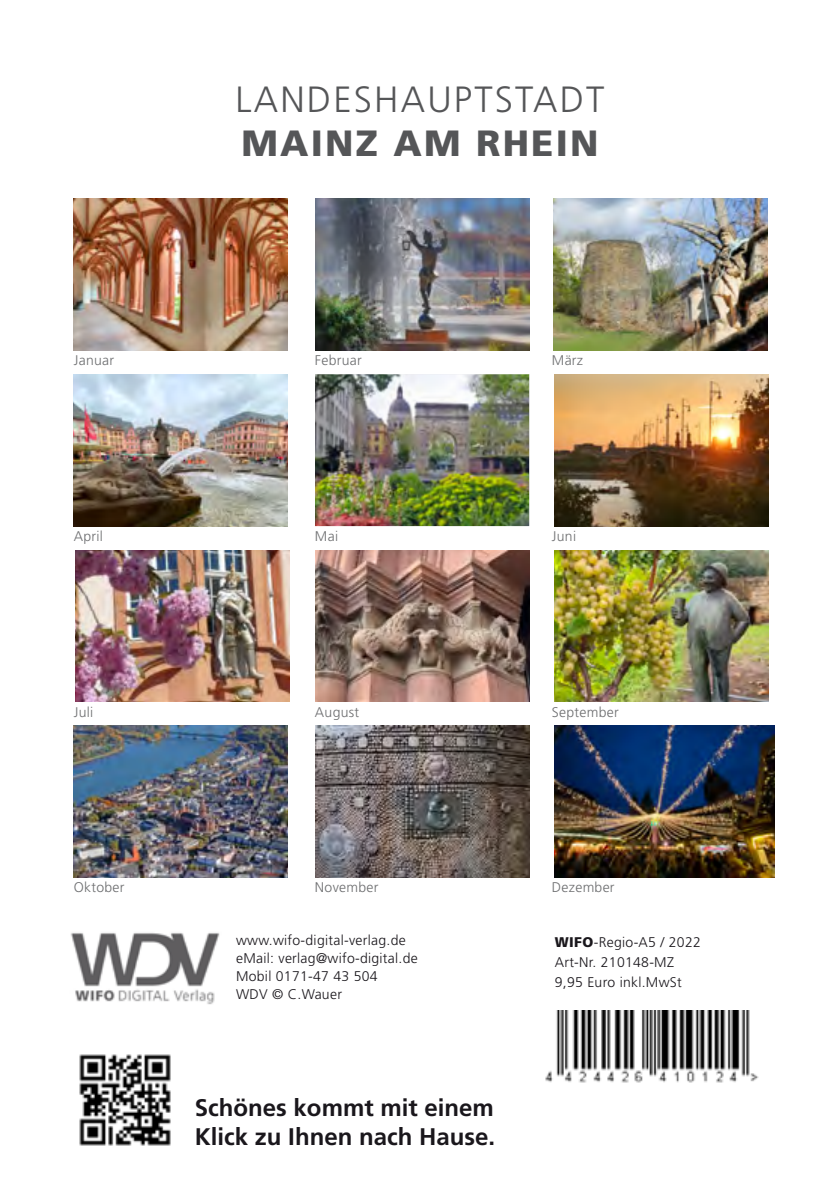
<style>
.page{position:relative;width:840px;height:1191px;background:#fff}
.page>*{position:absolute;margin:0;border:0;box-sizing:border-box;transform-origin:0 0}
.t1{font:300 36.4px "Frutiger";letter-spacing:.06em;color:#555658}
.t2{font:900 36.4px "Frutiger";letter-spacing:.06em;color:#555658}
.t3{font:700 24px/28.8px "Frutiger";color:#1a171c}
.t4{font:300 14px/18px "Frutiger";letter-spacing:.02em;color:#1a171c}
.t5{font:300 14px "Frutiger";letter-spacing:.02em;color:#6d6e70}
.s1{font-weight:900}
</style>
<div class="page">
<img style="left:74px;top:198px;width:214px;height:152px">
<img style="left:315px;top:374px;width:214px;height:152px">
<img style="left:74px;top:726px;width:214px;height:151px">
<img style="left:315px;top:198px;width:214px;height:152px">
<img style="left:74px;top:374px;width:214px;height:152px">
<img style="left:315px;top:550px;width:214px;height:152px">
<img style="left:315px;top:726px;width:214px;height:151px">
<img style="left:75px;top:550px;width:214px;height:152px">
<img style="left:554px;top:374px;width:214px;height:152px">
<img style="left:553px;top:198px;width:214px;height:152px">
<img style="left:554px;top:726px;width:220px;height:151px">
<img style="left:554px;top:550px;width:214px;height:152px">
<img style="left:545px;top:1011px;width:214px;height:72px">
<img style="left:70px;top:932px;width:150px;height:73px">
<img style="left:79px;top:1054px;width:92px;height:92px">
<h1 class="t1" style="left:235px;top:79px;width:370px">LANDESHAUPTSTADT</h1>
<h1 class="t2" style="left:241px;top:121px;width:358px">MAINZ AM RHEIN</h1>
<p class="t5" style="left:74px;top:352px;width:42px">Januar</p>
<p class="t5" style="left:315px;top:352px;width:48px">Februar</p>
<p class="t5" style="left:551px;top:352px;width:33px">März</p>
<p class="t5" style="left:74px;top:528px;width:31px">April</p>
<p class="t5" style="left:315px;top:528px;width:25px">Mai</p>
<p class="t5" style="left:551px;top:528px;width:26px">Juni</p>
<p class="t5" style="left:74px;top:704px;width:21px">Juli</p>
<p class="t5" style="left:315px;top:704px;width:46px">August</p>
<p class="t5" style="left:551px;top:704px;width:68px">September</p>
<p class="t5" style="left:74px;top:879px;width:52px">Oktober</p>
<p class="t5" style="left:315px;top:879px;width:65px">November</p>
<p class="t5" style="left:551px;top:879px;width:64px">Dezember</p>
<p class="t4" style="left:236px;top:931px;width:183px">www.wifo-digital-verlag.de eMail: verlag@wifo-digital.de<br>Mobil 0171-47 43 504<br>WDV © C.Wauer</p>
<p class="t4" style="left:554px;top:932px;width:147px;line-height:20px"><span class="s1">WIFO</span>-Regio-A5 / 2022<br>Art-Nr. 210148-MZ<br>9,95 Euro inkl.MwSt</p>
<h2 class="t3" style="left:195px;top:1093px;width:302px">Schönes kommt mit einem<br>Klick zu Ihnen nach Hause.</h2>
</div>
